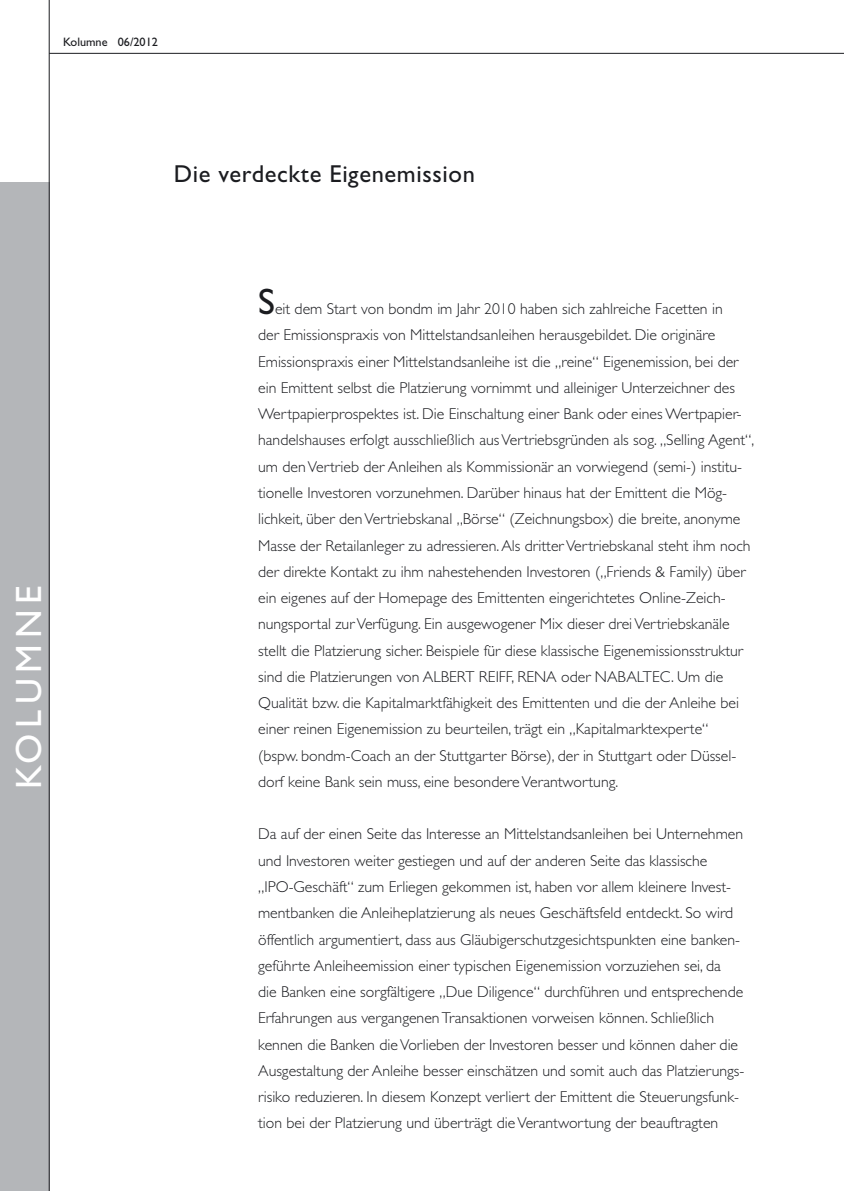
<style>
.page{position:relative;width:844px;height:1191px;background:#fff}
.page>*{position:absolute;margin:0;border:0;box-sizing:border-box;transform-origin:0 0}
.t1{font:36.75px "Gill Sans";letter-spacing:.15em;color:#fff}
.t2{font:36.75px "Gill Sans";color:#1b1c20}
.t3{font:24.5px "Gill Sans";letter-spacing:.025em;color:#1b1c20}
.t4{font:300 15.75px/26.2px "Gill Sans";color:#1b1c20}
.t5{font:12.25px "Gill Sans";color:#1b1c20}
</style>
<div class="page">
<div style="left:0;top:182px;width:49px;height:1009px;background:#b4b6b9"></div>
<hr style="left:49px;top:53px;width:794px;height:1px;background:#1b1c20">
<hr style="left:49px;top:0;width:1px;height:1191px;background:#1b1c20">
<p class="t5" style="left:63px;top:35px;width:46px">Kolumne</p>
<p class="t5" style="left:118px;top:35px;width:42px">06/2012</p>
<h1 class="t1" style="left:8px;top:788px;width:204px;rotate:-90deg">KOLUMNE</h1>
<h2 class="t3" style="left:174px;top:160px;width:302px">Die verdeckte Eigenemission</h2>
<h1 class="t2" style="left:258px;top:281px;width:18px">S</h1>
<p class="t4" style="left:258px;top:296px;width:497px;text-indent:17px">eit dem Start von bondm im Jahr 2010 haben sich zahlreiche Facetten in<br>der Emissionspraxis von Mittelstandsanleihen herausgebildet. Die originäre Emissionspraxis einer Mittelstandsanleihe ist die „reine“ Eigenemission, bei der ein Emittent selbst die Platzierung vornimmt und alleiniger Unterzeichner des Wertpapierprospektes ist. Die Einschaltung einer Bank oder eines Wertpapier&shy;handelshauses erfolgt ausschließlich aus Vertriebsgründen als sog. „Selling Agent“, um den Vertrieb der Anleihen als Kommissionär an vorwiegend (semi-) institu&shy;tionelle Investoren vorzunehmen. Darüber hinaus hat der Emittent die Mög&shy;lichkeit, über den Vertriebskanal „Börse“ (Zeichnungsbox) die breite, anonyme Masse der Retailanleger zu adressieren. Als dritter Vertriebskanal steht ihm noch der direkte Kontakt zu ihm nahestehenden Investoren („Friends &amp; Family) über ein eigenes auf der Homepage des Emittenten eingerichtetes Online-Zeich&shy;nungsportal zur Verfügung. Ein ausgewogener Mix dieser drei Vertriebskanäle stellt die Platzierung sicher. Beispiele für diese klassische Eigenemissionsstruktur sind die Platzierungen von ALBERT REIFF, RENA oder NABALTEC. Um die Qualität bzw. die Kapitalmarktfähigkeit des Emittenten und die der Anleihe bei einer reinen Eigenemission zu beurteilen, trägt ein „Kapitalmarktexperte“<br>(bspw. bondm-Coach an der Stuttgarter Börse), der in Stuttgart oder Düssel&shy;dorf keine Bank sein muss, eine besondere Verantwortung.</p>
<p class="t4" style="left:258px;top:821px;width:487px">Da auf der einen Seite das Interesse an Mittelstandsanleihen bei Unternehmen und Investoren weiter gestiegen und auf der anderen Seite das klassische „IPO-Geschäft“ zum Erliegen gekommen ist, haben vor allem kleinere Invest&shy;mentbanken die Anleiheplatzierung als neues Geschäftsfeld entdeckt. So wird öffentlich argumentiert, dass aus Gläubigerschutzgesichtspunkten eine banken&shy;geführte Anleiheemission einer typischen Eigenemission vorzuziehen sei, da<br>die Banken eine sorgfältigere „Due Diligence“ durchführen und entsprechende Erfahrungen aus vergangenen Transaktionen vorweisen können. Schließlich kennen die Banken die Vorlieben der Investoren besser und können daher die Ausgestaltung der Anleihe besser einschätzen und somit auch das Platzierungs&shy;risiko reduzieren. In diesem Konzept verliert der Emittent die Steuerungsfunk&shy;tion bei der Platzierung und überträgt die Verantwortung der beauftragten</p>
</div>
